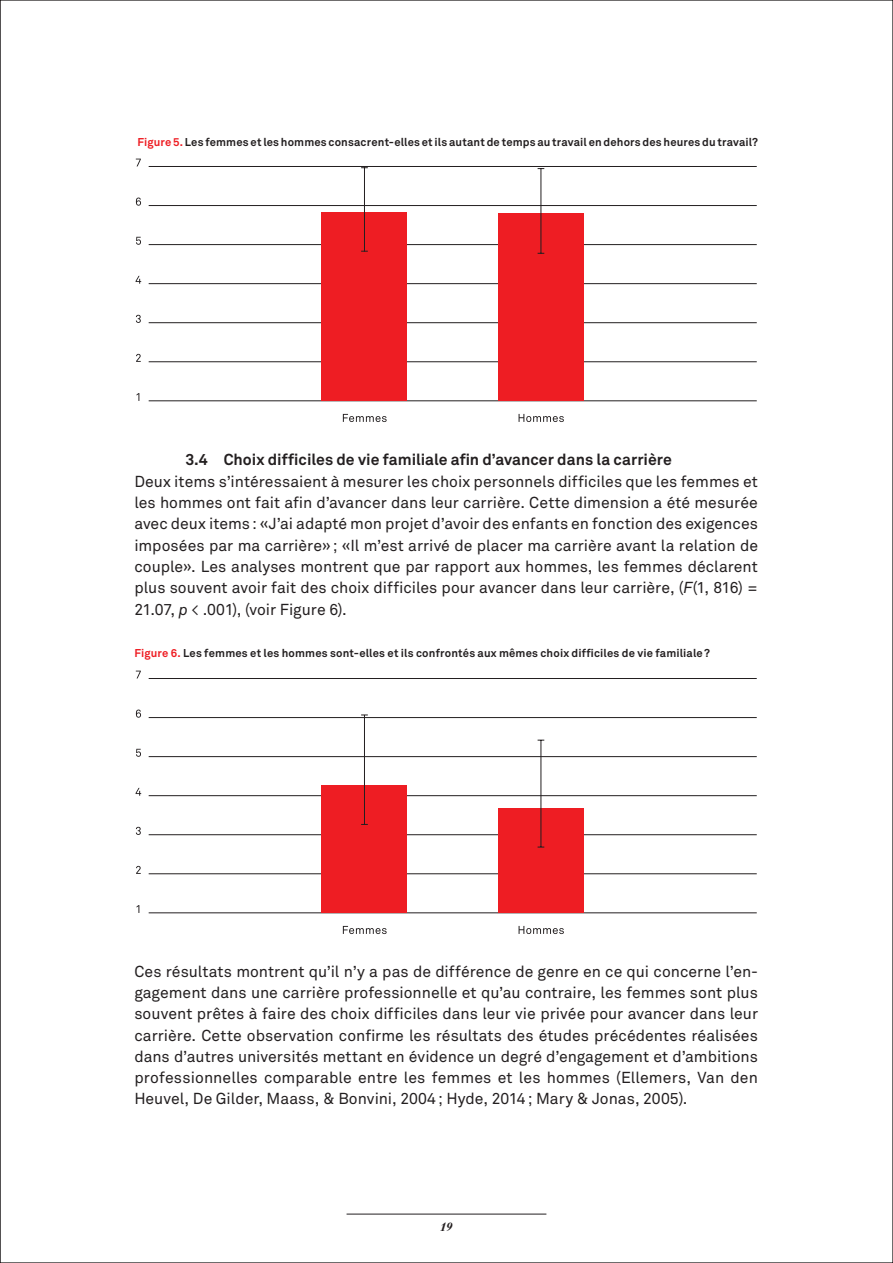
<style>
.page{position:relative;width:893px;height:1263px;background:#fff}
.page>*{position:absolute;margin:0;border:0;box-sizing:border-box;transform-origin:0 0}
.tabulation_titre_rou{font:15.75px/21.3px "Akkurat";color:#231f20;text-align:justify}
.tabulation_titre_rou-2{font:700 15.75px "Akkurat";color:#231f20}
.t1{font:italic 700 12px "Walbaum";color:#231f20}
.tabulation_titre_rou-3{font:700 11.25px "Akkurat";letter-spacing:.015em;color:#231f20}
.s1{color:#ee1d23}
.s2{font-style:italic}
</style>
<div class="page">
<hr style="left:347px;top:1213px;width:199px;height:1px;background:#231f20">
<hr style="left:149px;top:166px;width:608px;height:1px;background:#231f20">
<hr style="left:149px;top:205px;width:608px;height:1px;background:#231f20">
<hr style="left:149px;top:244px;width:608px;height:1px;background:#231f20">
<hr style="left:149px;top:283px;width:608px;height:1px;background:#231f20">
<hr style="left:149px;top:322px;width:608px;height:1px;background:#231f20">
<hr style="left:149px;top:361px;width:608px;height:1px;background:#231f20">
<hr style="left:149px;top:401px;width:608px;height:1px;background:#231f20">
<svg style="left:136px;top:159px;width:5px;height:7px"></svg>
<svg style="left:136px;top:198px;width:5px;height:8px"></svg>
<svg style="left:136px;top:237px;width:5px;height:8px"></svg>
<svg style="left:136px;top:276px;width:5px;height:8px"></svg>
<svg style="left:136px;top:315px;width:5px;height:8px"></svg>
<svg style="left:136px;top:354px;width:5px;height:8px"></svg>
<div style="left:322px;top:212px;width:85px;height:188px;background:#ee1d23"></div>
<hr style="left:364px;top:168px;width:1px;height:83px;background:#231f20">
<div style="left:498px;top:213px;width:85px;height:187px;background:#ee1d23"></div>
<hr style="left:541px;top:169px;width:1px;height:84px;background:#231f20">
<svg style="left:519px;top:414px;width:45px;height:8px"></svg>
<svg style="left:343px;top:414px;width:44px;height:8px"></svg>
<hr style="left:149px;top:678px;width:608px;height:1px;background:#231f20">
<hr style="left:149px;top:717px;width:608px;height:1px;background:#231f20">
<hr style="left:149px;top:756px;width:608px;height:1px;background:#231f20">
<hr style="left:149px;top:795px;width:608px;height:1px;background:#231f20">
<hr style="left:149px;top:834px;width:608px;height:1px;background:#231f20">
<hr style="left:149px;top:873px;width:608px;height:1px;background:#231f20">
<hr style="left:149px;top:912px;width:608px;height:1px;background:#231f20">
<svg style="left:136px;top:671px;width:5px;height:7px"></svg>
<svg style="left:136px;top:709px;width:5px;height:9px"></svg>
<svg style="left:136px;top:749px;width:5px;height:8px"></svg>
<svg style="left:136px;top:788px;width:5px;height:8px"></svg>
<svg style="left:136px;top:827px;width:5px;height:8px"></svg>
<svg style="left:136px;top:866px;width:5px;height:8px"></svg>
<div style="left:322px;top:785px;width:85px;height:127px;background:#ee1d23"></div>
<hr style="left:364px;top:715px;width:1px;height:109px;background:#231f20">
<div style="left:498px;top:808px;width:85px;height:104px;background:#ee1d23"></div>
<hr style="left:541px;top:740px;width:1px;height:107px;background:#231f20">
<svg style="left:519px;top:926px;width:45px;height:8px"></svg>
<svg style="left:343px;top:926px;width:44px;height:8px"></svg>
<svg style="left:0;top:0;width:1px;height:1263px"></svg>
<p class="tabulation_titre_rou-3" style="left:137px;top:135px;width:622px"><span class="s1">Figure 5.</span> Les femmes et les hommes consacrent-elles et ils autant de temps au travail en dehors des heures du travail?</p>
<p class="tabulation_titre_rou-2" style="left:185px;top:450px;width:488px">3.4 Choix difficiles de vie familiale afin d’avancer dans la carrière</p>
<p class="tabulation_titre_rou" style="left:134px;top:471px;width:625px">Deux items s’intéressaient à mesurer les choix personnels difficiles que les femmes et les hommes ont fait afin d’avancer dans leur carrière. Cette dimension a été mesurée avec deux items: «J’ai adapté mon projet d’avoir des enfants en fonction des exigences imposées par ma carrière»; «Il m’est arrivé de placer ma carrière avant la relation de couple». Les analyses montrent que par rapport aux hommes, les femmes déclarent plus souvent avoir fait des choix difficiles pour avancer dans leur carrière, (<span class="s2">F</span>(1, 816) = 21.07, <span class="s2">p</span> &lt; .001), (voir Figure 6).</p>
<p class="tabulation_titre_rou-3" style="left:134px;top:646px;width:577px"><span class="s1">Figure 6.</span> Les femmes et les hommes sont-elles et ils confrontés aux mêmes choix difficiles de vie familiale?</p>
<p class="tabulation_titre_rou" style="left:134px;top:961px;width:625px">Ces résultats montrent qu’il n’y a pas de différence de genre en ce qui concerne l’en&shy;gagement dans une carrière professionnelle et qu’au contraire, les femmes sont plus souvent prêtes à faire des choix difficiles dans leur vie privée pour avancer dans leur carrière. Cette observation confirme les résultats des études précédentes réalisées dans d’autres universités mettant en évidence un degré d’engagement et d’ambitions professionnelles comparable entre les femmes et les hommes (Ellemers, Van den Heuvel, De Gilder, Maass, &amp; Bonvini, 2004; Hyde, 2014; Mary &amp; Jonas, 2005).</p>
<p class="t1" style="left:440px;top:1219px;width:14px">19</p>
</div>
